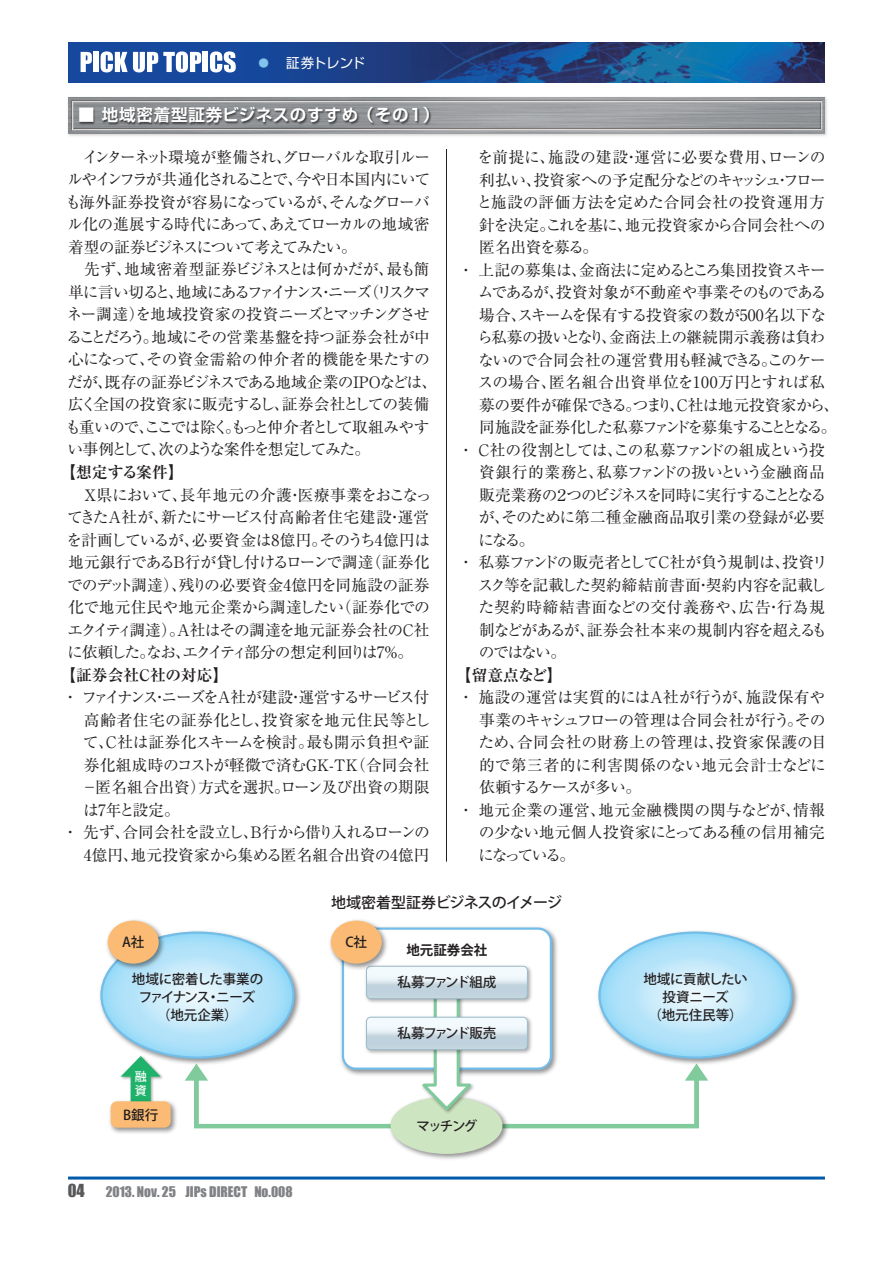
<style>
.page{position:relative;width:893px;height:1263px;background:#fff}
.page>*{position:absolute;margin:0;border:0;box-sizing:border-box;transform-origin:0 0}
.t1{font:700 16.5px "Shin Go Pro De";letter-spacing:.05em;color:#fff}
.t2{font:16.5px "Impact";color:#57585a}
.t3{font:15.75px/22.5px "Ryumin Pro";letter-spacing:-.035em;color:#231f20}
.t4{font:15.75px/22.5px "Ryumin Pro";letter-spacing:-.075em;color:#231f20}
.t5{font:15.75px "Ryumin Pro";letter-spacing:-.01em;color:#231f20}
.t6{font:15.75px "Ryumin Pro";letter-spacing:-.015em;color:#231f20}
.t7{font:15.75px "Ryumin Pro";letter-spacing:.025em;color:#231f20}
.t8{font:15.75px "Ryumin Pro";letter-spacing:-.11em;color:#231f20}
.t9{font:15.75px "Ryumin Pro";letter-spacing:-.105em;color:#231f20}
.t10{font:15.75px "Ryumin Pro";color:#231f20}
.t11{font:700 15.75px "Ryumin Pro";color:#231f20}
.t12{font:15.75px "Ryumin Pro";letter-spacing:-.095em;color:#231f20}
.t13{font:15.75px "Ryumin Pro";letter-spacing:-.135em;color:#231f20}
.t14{font:15.75px "Ryumin Pro";letter-spacing:.02em;color:#231f20}
.t15{font:15.75px "Ryumin Pro";letter-spacing:-.005em;color:#231f20}
.t16{font:15.75px "Ryumin Pro";letter-spacing:.04em;color:#231f20}
.t17{font:15.75px "Ryumin Pro";letter-spacing:.03em;color:#231f20}
.t18{font:15.75px "Ryumin Pro";letter-spacing:.005em;color:#231f20}
.t19{font:15.75px "Ryumin Pro";letter-spacing:-.1em;color:#231f20}
.t20{font:15.75px "Ryumin Pro";letter-spacing:-.055em;color:#231f20}
.t21{font:500 15px "Koz Go Pro";letter-spacing:-.05em;color:#231f20}
.t22{font:500 13.5px/18px "Koz Go Pro";letter-spacing:-.03em;color:#231f20;text-align:center}
.t23{font:13.5px "Impact";color:#808285}
.t24{font:500 13.5px "Koz Go Pro";letter-spacing:-.07em;color:#231f20}
.t25{font:13.5px "Shin Go Pro";letter-spacing:-.01em;color:#fff}
.t26{font:700 13.5px "Koz Go Pro";color:#231f20}
.t27{font:500 12px/14.7px "Koz Go Pro";color:#fff}
.s1{font-size:10.5px;color:#81c4ec}
.s2{font-size:10.5px}
.s3{font-family:"Shin Go Pro";font-weight:500}
</style>
<div class="page">
<img style="left:68px;top:97px;width:759px;height:39px">
<img style="left:68px;top:97px;width:757px;height:36px">
<img style="left:68px;top:42px;width:757px;height:40px">
<hr style="left:68px;top:1176px;width:757px;height:3px;background:#015aaa">
<svg style="left:81px;top:52px;width:11px;height:20px"></svg>
<div style="left:93px;top:52px;width:6px;height:20px;background:#fff"></div>
<svg style="left:101px;top:51px;width:100px;height:21px"></svg>
<div style="left:203px;top:52px;width:5px;height:20px;background:#fff"></div>
<svg style="left:210px;top:51px;width:26px;height:21px"></svg>
<hr style="left:480px;top:1124px;width:219px;height:4px;background:#80ca9c">
<hr style="left:194px;top:1124px;width:219px;height:4px;background:#80ca9c">
<img style="left:386px;top:1113px;width:125px;height:46px">
<div style="left:390px;top:1097px;width:112px;height:57px;background:#cde5c1;border-radius:50%"></div>
<img style="left:598px;top:931px;width:200px;height:91px">
<svg style="left:599px;top:932px;width:192px;height:192px"></svg>
<img style="left:341px;top:927px;width:216px;height:148px">
<div style="left:343px;top:929px;width:208px;height:139px;background:#fff;border-radius:13px"></div>
<div style="left:342px;top:927px;width:210px;height:143px;border:2px solid #73bde9;border-radius:13px"></div>
<hr style="left:446px;top:149px;width:1px;height:712px;background:#231f20">
<img style="left:76px;top:105px;width:360px;height:23px">
<img style="left:100px;top:931px;width:200px;height:91px">
<svg style="left:101px;top:932px;width:192px;height:192px"></svg>
<img style="left:365px;top:1017px;width:167px;height:36px">
<img style="left:365px;top:965px;width:167px;height:37px">
<svg style="left:366px;top:966px;width:161px;height:147px"></svg>
<div style="left:366px;top:966px;width:162px;height:33px;border:1px solid #9cbccb;border-radius:4px"></div>
<img style="left:103px;top:920px;width:64px;height:52px">
<div style="left:108px;top:920px;width:51px;height:43px;background:#fcbb74;border-radius:50%"></div>
<img style="left:330px;top:920px;width:60px;height:52px">
<div style="left:331px;top:920px;width:51px;height:43px;background:#fcbb74;border-radius:50%"></div>
<img style="left:106px;top:1097px;width:73px;height:36px">
<div style="left:111px;top:1101px;width:60px;height:27px;background:#fcbb74;border-radius:6px"></div>
<p class="t25" style="left:258px;top:52px;width:108px"><span class="s1">●</span><span class="s2">　</span> 証券トレンド</p>
<p class="t1" style="left:78px;top:102px;width:363px"><span class="s3">■</span> 地域密着型証券ビジネスのすすめ （その１）</p>
<p class="t4" style="left:66px;top:145px;width:373px">　インターネット環境が整備され、グローバルな取引ルールやインフラが共通化されることで、今や日本国内にいても海外証券投資が容易になっているが、そんなグローバル化の進展する時代にあって、あえてローカルの地域密着型の証券ビジネスについて考えてみたい。<br>　先ず、地域密着型証券ビジネスとは何かだが、最も簡単に言い切ると、地域にあるファイナンス・ニーズ（リスクマネー調達）を地域投資家の投資ニーズとマッチングさせることだろう。地域にその営業基盤を持つ証券会社が中心になって、その資金需給の仲介者的機能を果たすのだが、既存の証券ビジネスである地域企業のIPOなどは、広く全国の投資家に販売するし、証券会社としての装備も重いので、ここでは除く。もっと仲介者として取組みやすい事例として、次のような案件を想定してみた。</p>
<p class="t11" style="left:60px;top:460px;width:125px">【想定する案件】</p>
<p class="t3" style="left:66px;top:482px;width:367px">　Ⅹ県において、長年地元の介護・医療事業をおこなってきたＡ社が、新たにサービス付高齢者住宅建設・運営を計画しているが、必要資金は8億円。そのうち4億円は地元銀行であるＢ行が貸し付けるローンで調達（証券化でのデット調達）、残りの必要資金4億円を同施設の証券化で地元住民や地元企業から調達したい（証券化でのエクイティ調達）。Ａ社はその調達を地元証券会社のＣ社に依頼した。なお、エクイティ部分の想定利回りは7％。</p>
<p class="t11" style="left:60px;top:662px;width:170px">【証券会社Ｃ社の対応】</p>
<p class="t8" style="left:63px;top:685px;width:368px">・ ファイナンス・ニーズをＡ社が建設・運営するサービス付</p>
<p class="t16" style="left:84px;top:707px;width:348px">高齢者住宅の証券化とし、投資家を地元住民等とし</p>
<p class="t6" style="left:83px;top:730px;width:348px">て、Ｃ社は証券化スキームを検討。最も開示負担や証</p>
<p class="t10" style="left:84px;top:752px;width:347px">券化組成時のコストが軽微で済むGK-TK（合同会社</p>
<p class="t6" style="left:82px;top:775px;width:349px">－匿名組合出資）方式を選択。ローン及び出資の期限</p>
<p class="t3" style="left:83px;top:797px;width:98px">は7年と設定。</p>
<p class="t12" style="left:63px;top:820px;width:369px">・ 先ず、合同会社を設立し、Ｂ行から借り入れるローンの</p>
<p class="t5" style="left:84px;top:842px;width:347px">4億円、地元投資家から集める匿名組合出資の4億円</p>
<p class="t3" style="left:478px;top:145px;width:349px">を前提に、施設の建設・運営に必要な費用、ローンの</p>
<p class="t3" style="left:479px;top:167px;width:348px">利払い、投資家への予定配分などのキャッシュ・フロー</p>
<p class="t7" style="left:477px;top:190px;width:350px">と施設の評価方法を定めた合同会社の投資運用方</p>
<p class="t5" style="left:479px;top:212px;width:348px">針を決定。これを基に、地元投資家から合同会社への</p>
<p class="t20" style="left:479px;top:235px;width:121px">匿名出資を募る。</p>
<p class="t3" style="left:458px;top:257px;width:369px">・ 上記の募集は、金商法に定めるところ集団投資スキー</p>
<p class="t3" style="left:478px;top:280px;width:350px">ムであるが、投資対象が不動産や事業そのものである</p>
<p class="t5" style="left:479px;top:302px;width:348px">場合、スキームを保有する投資家の数が500名以下な</p>
<p class="t3" style="left:477px;top:325px;width:350px">ら私募の扱いとなり、金商法上の継続開示義務は負わ</p>
<p class="t3" style="left:478px;top:347px;width:349px">ないので合同会社の運営費用も軽減できる。このケー</p>
<p class="t14" style="left:478px;top:370px;width:348px">スの場合、匿名組合出資単位を100万円とすれば私</p>
<p class="t3" style="left:479px;top:392px;width:361px">募の要件が確保できる。つまり、Ｃ社は地元投資家から、</p>
<p class="t9" style="left:479px;top:415px;width:359px">同施設を証券化した私募ファンドを募集することとなる。</p>
<p class="t9" style="left:458px;top:437px;width:368px">・ Ｃ社の役割としては、この私募ファンドの組成という投</p>
<p class="t15" style="left:479px;top:460px;width:347px">資銀行的業務と、私募ファンドの扱いという金融商品</p>
<p class="t13" style="left:479px;top:482px;width:349px">販売業務の２つのビジネスを同時に実行することとなる</p>
<p class="t6" style="left:479px;top:505px;width:348px">が、そのために第二種金融商品取引業の登録が必要</p>
<p class="t3" style="left:478px;top:527px;width:58px">になる。</p>
<p class="t8" style="left:458px;top:550px;width:371px">・ 私募ファンドの販売者としてＣ社が負う規制は、投資リ</p>
<p class="t10" style="left:478px;top:572px;width:350px">スク等を記載した契約締結前書面・契約内容を記載し</p>
<p class="t17" style="left:478px;top:595px;width:348px">た契約時締結書面などの交付義務や、広告・行為規</p>
<p class="t3" style="left:479px;top:617px;width:350px">制などがあるが、証券会社本来の規制内容を超えるも</p>
<p class="t3" style="left:479px;top:640px;width:89px">のではない。</p>
<p class="t11" style="left:456px;top:662px;width:109px">【留意点など】</p>
<p class="t5" style="left:458px;top:685px;width:369px">・ 施設の運営は実質的にはＡ社が行うが、施設保有や</p>
<p class="t3" style="left:479px;top:708px;width:348px">事業のキャシュフローの管理は合同会社が行う。その</p>
<p class="t7" style="left:478px;top:730px;width:350px">ため、合同会社の財務上の管理は、投資家保護の目</p>
<p class="t18" style="left:479px;top:752px;width:348px">的で第三者的に利害関係のない地元会計士などに</p>
<p class="t19" style="left:479px;top:775px;width:163px">依頼するケースが多い。</p>
<p class="t7" style="left:458px;top:797px;width:368px">・ 地元企業の運営、地元金融機関の関与などが、情報</p>
<p class="t3" style="left:479px;top:820px;width:348px">の少ない地元個人投資家にとってある種の信用補完</p>
<p class="t3" style="left:478px;top:843px;width:98px">になっている。</p>
<p class="t21" style="left:331px;top:892px;width:232px">地域密着型証券ビジネスのイメージ</p>
<p class="t22" style="left:122px;top:934px;width:24px">A社</p>
<p class="t22" style="left:345px;top:934px;width:23px">C社</p>
<p class="t22" style="left:132px;top:971px;width:133px">地域に密着した事業のファイナンス・ニーズ（地元企業）</p>
<p class="t27" style="left:135px;top:1069px;width:13px">融資</p>
<p class="t22" style="left:123px;top:1106px;width:37px">B銀行</p>
<p class="t2" style="left:68px;top:1178px;width:19px">04</p>
<p class="t23" style="left:106px;top:1181px;width:188px">2013. Nov. 25 JIPs DIRECT No.008</p>
<p class="t26" style="left:406px;top:941px;width:82px">地元証券会社</p>
<p class="t24" style="left:397px;top:974px;width:100px">私募ファンド組成</p>
<p class="t24" style="left:397px;top:1025px;width:100px">私募ファンド販売</p>
<p class="t22" style="left:416px;top:1118px;width:62px">マッチング</p>
<p class="t22" style="left:643px;top:971px;width:106px">地域に貢献したい投資ニーズ<br>（地元住民等）</p>
</div>
